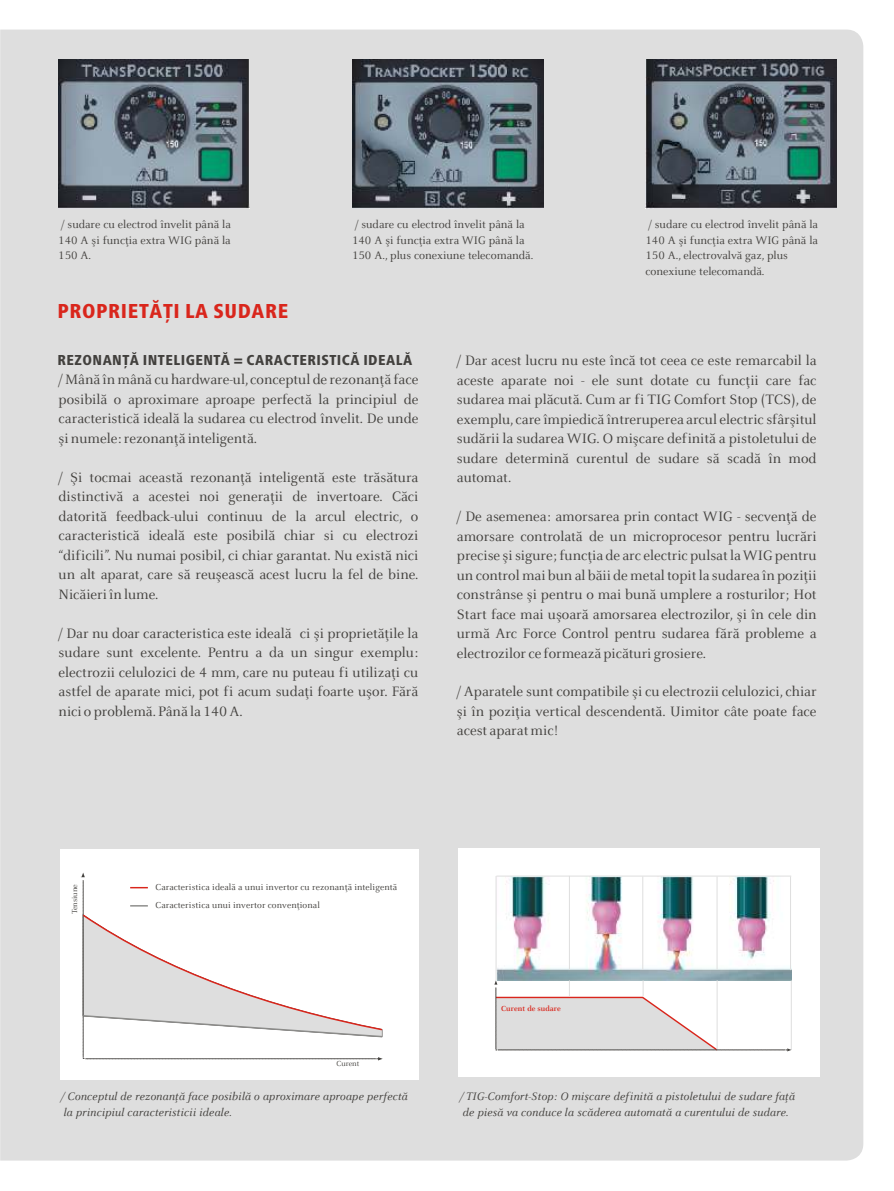
<style>
.page{position:relative;width:894px;height:1191px;background:#fff}
.page>*{position:absolute;margin:0;border:0;box-sizing:border-box;transform-origin:0 0}
.t1{font:700 21px "Frutiger Next LTW1 G Medium Cn";letter-spacing:.03em;color:#d9261c}
.t2{font:15px/19.5px "Celeste Offc Pro";color:#42403d;text-align:justify}
.t3{font:700 15px "Frutiger Next LTW1 G Medium Cn";letter-spacing:.03em;color:#42403d}
.t4{font:12px/15.6px "Celeste Offc Pro";color:#42403d}
.t5{font:italic 12px/15.6px "Celeste Offc Pro";letter-spacing:.01em;color:#42403d}
.t6{font:9.45px/18.3px "Celeste Offc Pro";letter-spacing:.01em;color:#42403d}
.t7{font:8.1px "Celeste Offc Pro";color:#42403d}
.t8{font:700 8.1px "Celeste Offc Pro";letter-spacing:.01em;color:#d9261c}
</style>
<div class="page">
<div style="left:0;top:30px;width:863px;height:1131px;background:#dedede"></div>
<div style="left:60px;top:849px;width:359px;height:230px;background:#fff"></div>
<div style="left:459px;top:848px;width:361px;height:229px;background:#fff"></div>
<img style="left:497px;top:877px;width:294px;height:103px">
<hr style="left:496px;top:876px;width:295px;height:1px;background:#dedede">
<hr style="left:496px;top:876px;width:1px;height:104px;background:#dedede">
<hr style="left:569px;top:876px;width:1px;height:94px;background:#dedede">
<hr style="left:643px;top:876px;width:1px;height:94px;background:#dedede">
<hr style="left:717px;top:876px;width:1px;height:94px;background:#dedede">
<hr style="left:790px;top:876px;width:1px;height:94px;background:#dedede">
<hr style="left:791px;top:980px;width:1px;height:70px;background:#dedede">
<svg style="left:494px;top:980px;width:297px;height:71px"></svg>
<img style="left:59px;top:59px;width:191px;height:150px">
<img style="left:352px;top:59px;width:191px;height:150px">
<img style="left:645px;top:59px;width:192px;height:150px">
<svg style="left:81px;top:873px;width:302px;height:187px"></svg>
<p class="t4" style="left:58px;top:218px;width:174px;text-align:justify">/ sudare cu electrod învelit pânã la 140 A ºi funcþia extra WIG pânã la 150 A.</p>
<p class="t4" style="left:352px;top:218px;width:183px">/ sudare cu electrod învelit pânã la<br>140 A ºi funcþia extra WIG pânã la<br>150 A., plus conexiune telecomandã.</p>
<p class="t4" style="left:645px;top:218px;width:174px">/ sudare cu electrod învelit pânã la<br>140 A ºi funcþia extra WIG pânã la<br>150 A., electrovalvã gaz, plus conexiune telecomandã.</p>
<h1 class="t1" style="left:58px;top:302px;width:232px">PROPRIETÃÞI LA SUDARE</h1>
<p class="t3" style="left:58px;top:355px;width:356px">REZONANÞÃ INTELIGENTÃ = CARACTERISTICÃ IDEALÃ</p>
<p class="t2" style="left:59px;top:371px;width:361px">/ Mânã în mânã cu hardware-ul, conceptul de rezonanþã face posibilã o aproximare aproape perfectã la principiul de caracteristicã idealã la sudarea cu electrod învelit. De unde ºi numele: rezonanþã inteligentã.</p>
<p class="t2" style="left:59px;top:469px;width:361px">/ ªi tocmai aceastã rezonanþã inteligentã este trãsãtura distinctivã a acestei noi generaþii de invertoare. Cãci datoritã feedback-ului continuu de la arcul electric, o caracteristicã idealã este posibilã chiar si cu electrozi “dificili”. Nu numai posibil, ci chiar garantat. Nu existã nici un alt aparat, care sã reuºeascã acest lucru la fel de bine.<br>Nicãieri în lume.</p>
<p class="t2" style="left:59px;top:624px;width:361px">/ Dar nu doar caracteristica este idealã ci ºi proprietãþile la sudare sunt excelente. Pentru a da un singur exemplu: electrozii celulozici de 4 mm, care nu puteau fi utilizaþi cu astfel de aparate mici, pot fi acum sudaþi foarte uºor. Fãrã nici o problemã. Pânã la 140 A.</p>
<p class="t2" style="left:457px;top:352px;width:361px">/ Dar acest lucru nu este încã tot ceea ce este remarcabil la aceste aparate noi - ele sunt dotate cu funcþii care fac sudarea mai plãcutã. Cum ar fi TIG Comfort Stop (TCS), de exemplu, care împiedicã întreruperea arcul electric sfârºitul sudãrii la sudarea WIG. O miºcare definitã a pistoletului de sudare determinã curentul de sudare sã scadã în mod automat.</p>
<p class="t2" style="left:457px;top:508px;width:361px">/ De asemenea: amorsarea prin contact WIG - secvenþã de amorsare controlatã de un microprocesor pentru lucrãri precise ºi sigure; funcþia de arc electric pulsat la WIG pentru un control mai bun al bãii de metal topit la sudarea în poziþii constrânse ºi pentru o mai bunã umplere a rosturilor; Hot Start face mai uºoarã amorsarea electrozilor, ºi în cele din urmã Arc Force Control pentru sudarea fãrã probleme a electrozilor ce formeazã picãturi grosiere.</p>
<p class="t2" style="left:457px;top:683px;width:361px">/ Aparatele sunt compatibile ºi cu electrozii celulozici, chiar ºi în poziþia vertical descendentã. Uimitor câte poate face acest aparat mic!</p>
<p class="t7" style="left:71px;top:914px;width:32px;rotate:-90deg">Tensiune</p>
<p class="t6" style="left:156px;top:878px;width:243px">Caracteristica idealã a unui invertor cu rezonanþã inteligentã<br>Caracteristica unui invertor convenþional</p>
<p class="t7" style="left:337px;top:1060px;width:24px">Curent</p>
<p class="t8" style="left:501px;top:1005px;width:61px">Curent de sudare</p>
<p class="t5" style="left:60px;top:1090px;width:349px">/ Conceptul de rezonanþã face posibilã o aproximare aproape perfectã la principiul caracteristicii ideale.</p>
<p class="t5" style="left:460px;top:1090px;width:337px">/ TIG-Comfort-Stop: O miºcare definitã a pistoletului de sudare faþã de piesã va conduce la scãderea automatã a curentului de sudare.</p>
</div>
